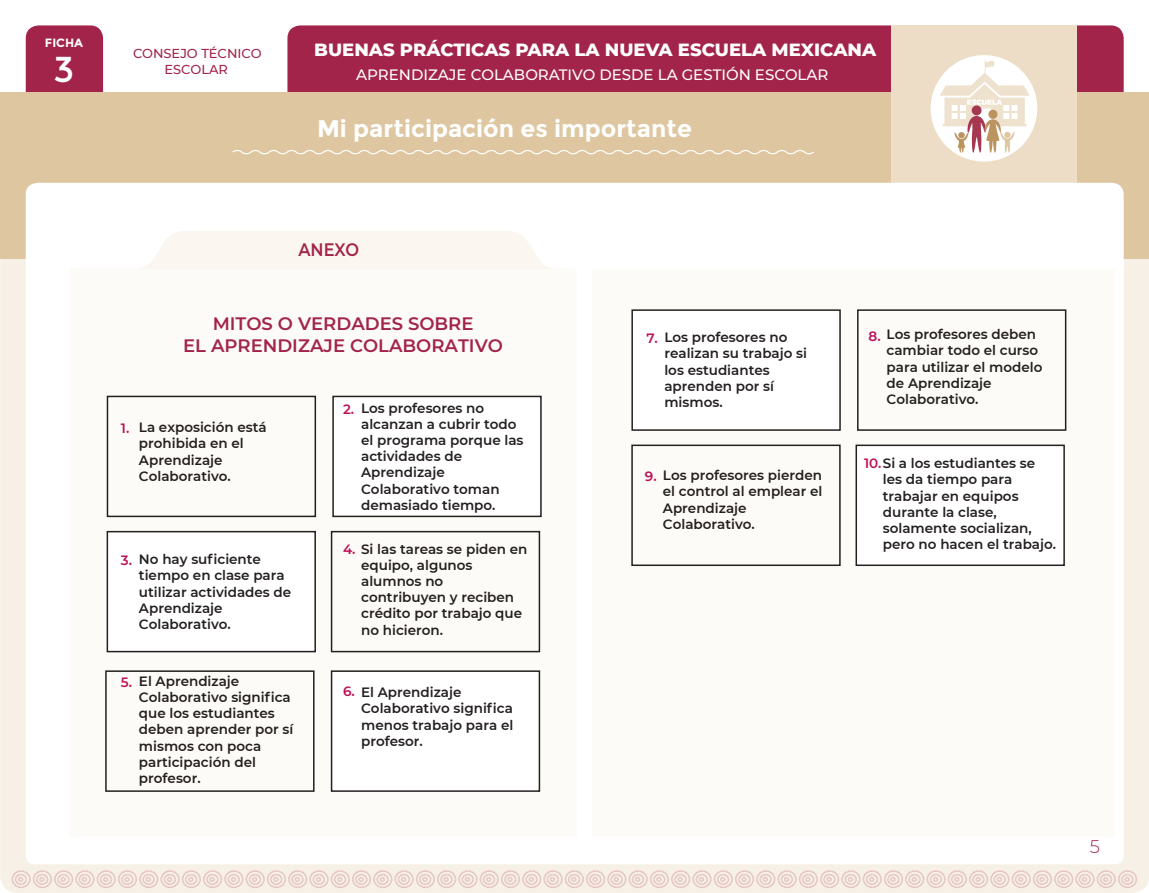
<style>
.page{position:relative;width:1149px;height:893px;background:#fff}
.page>*{position:absolute;margin:0;border:0;box-sizing:border-box;transform-origin:0 0}
.t1{font:36px "Montserrat";color:#fff}
.t2{font:700 24px "Montserrat";color:#fff}
.t3{font:300 18.15px "Montserrat";color:#a2244a}
.t4{font:600 18px/21.6px "Montserrat";color:#a2244a;text-align:center}
.t5{font:800 18px "Montserrat";color:#fff}
.t6{font:600 18px "Montserrat";color:#a2244a;scale:.9 1}
.t7{font:500 15px "Montserrat";color:#fff}
.t8{font:600 13.5px/16.2px "Montserrat";color:#241f1f}
.t9{font:600 13.5px "Montserrat";color:#bd1057}
.t10{font:500 12.9px "Montserrat";color:#a2244a}
.t11{font:700 12px "Montserrat";color:#fff}
.s1{color:#bd1057}
</style>
<div class="page">
<div style="left:0;top:153px;width:1148px;height:740px;background:#f7f0e6;border-radius:17px"></div>
<div style="left:26px;top:163px;width:1097px;height:701px;background:#fff;border-radius:9px"></div>
<svg style="left:25px;top:26px;width:79px;height:66px"></svg>
<div style="left:26px;top:25px;width:77px;height:85px;background:#a2244a;border-radius:13px"></div>
<div style="left:287px;top:25px;width:836px;height:85px;background:#a2244a;border-radius:13px"></div>
<div style="left:0;top:92px;width:1148px;height:166px;background:#dec7a0"></div>
<svg style="left:11px;top:870px;width:1125px;height:18px"></svg>
<div style="left:890px;top:25px;width:186px;height:166px;background:#edddc6"></div>
<div style="left:930px;top:55px;width:106px;height:107px;background:#fff;border-radius:50%"></div>
<svg style="left:939px;top:60px;width:90px;height:93px"></svg>
<div style="left:26px;top:183px;width:1097px;height:75px;background:#fff"></div>
<svg style="left:6px;top:245px;width:63px;height:14px"></svg>
<svg style="left:232px;top:150px;width:582px;height:5px"></svg>
<div style="left:596px;top:270px;width:518px;height:567px;background:#fdfbf7"></div>
<svg style="left:69px;top:231px;width:502px;height:38px"></svg>
<div style="left:69px;top:270px;width:508px;height:567px;background:#fdfbf7"></div>
<div style="left:592px;top:270px;width:498px;height:567px;background:#fdfbf7"></div>
<div style="left:107px;top:396px;width:209px;height:121px;border:2px solid #241f1f"></div>
<div style="left:332px;top:396px;width:209px;height:121px;background:#fff;border:2px solid #241f1f"></div>
<div style="left:107px;top:531px;width:209px;height:121px;background:#fff;border:2px solid #241f1f"></div>
<div style="left:331px;top:531px;width:209px;height:121px;border:2px solid #241f1f"></div>
<div style="left:105px;top:670px;width:209px;height:122px;border:2px solid #241f1f"></div>
<div style="left:331px;top:670px;width:209px;height:122px;background:#fff;border:2px solid #241f1f"></div>
<div style="left:631px;top:309px;width:209px;height:122px;background:#fff;border:2px solid #241f1f"></div>
<div style="left:856px;top:309px;width:210px;height:122px;border:2px solid #241f1f"></div>
<div style="left:631px;top:445px;width:209px;height:121px;border:2px solid #241f1f"></div>
<div style="left:855px;top:445px;width:209px;height:121px;background:#fff;border:2px solid #241f1f"></div>
<p class="t11" style="left:45px;top:36px;width:40px">FICHA</p>
<h1 class="t1" style="left:54px;top:49px;width:22px">3</h1>
<p class="t7" style="left:356px;top:64px;width:474px">APRENDIZAJE COLABORATIVO DESDE LA GESTIÓN ESCOLAR</p>
<p class="t10" style="left:133px;top:45px;width:130px">CONSEJO TÉCNICO</p>
<h3 class="t5" style="left:314px;top:37px;width:563px">BUENAS PRÁCTICAS PARA LA NUEVA ESCUELA MEXICANA</h3>
<p class="t10" style="left:164px;top:60px;width:65px">ESCOLAR</p>
<h2 class="t2" style="left:317px;top:115px;width:376px">Mi participación es importante</h2>
<h3 class="t6" style="left:298px;top:237px;width:69px">ANEXO</h3>
<h3 class="t4" style="left:183px;top:312px;width:321px">MITOS O VERDADES SOBRE<br>EL APRENDIZAJE COLABORATIVO</h3>
<p class="t9" style="left:121px;top:419px;width:10px">1.</p>
<p class="t8" style="left:139px;top:419px;width:129px">La exposición está prohibida en el<br>Aprendizaje<br>Colaborativo.</p>
<p class="t8" style="left:361px;top:399px;width:164px">Los profesores no alcanzan a cubrir todo el programa porque las actividades de<br>Aprendizaje<br>Colaborativo toman demasiado tiempo.</p>
<p class="t9" style="left:343px;top:400px;width:13px">2.</p>
<p class="t8" style="left:139px;top:551px;width:154px">No hay suficiente tiempo en clase para utilizar actividades de<br>Aprendizaje<br>Colaborativo.</p>
<p class="t9" style="left:121px;top:551px;width:13px">3.</p>
<p class="t8" style="left:139px;top:672px;width:156px">El Aprendizaje<br>Colaborativo significa que los estudiantes deben aprender por sí mismos con poca participación del profesor.</p>
<p class="t9" style="left:121px;top:672px;width:13px">5.</p>
<p class="t8" style="left:361px;top:540px;width:168px;text-indent:-18px"><span class="s1">4.</span> Si las tareas se piden en equipo, algunos alumnos no contribuyen y reciben crédito por trabajo que no hicieron.</p>
<p class="t9" style="left:343px;top:682px;width:13px">6.</p>
<p class="t8" style="left:361px;top:684px;width:154px">El Aprendizaje<br>Colaborativo significa menos trabajo para el profesor.</p>
<p class="t8" style="left:886px;top:326px;width:157px">Los profesores deben cambiar todo el curso para utilizar el modelo de Aprendizaje<br>Colaborativo.</p>
<p class="t8" style="left:664px;top:329px;width:124px">Los profesores no</p>
<p class="t9" style="left:868px;top:326px;width:14px">8.</p>
<p class="t8" style="left:664px;top:345px;width:144px">realizan su trabajo si los estudiantes aprenden por sí mismos.</p>
<p class="t9" style="left:646px;top:329px;width:13px">7.</p>
<p class="t8" style="left:662px;top:467px;width:161px">Los profesores pierden el control al emplear el<br>Aprendizaje<br>Colaborativo.</p>
<p class="t9" style="left:644px;top:467px;width:13px">9.</p>
<p class="t8" style="left:882px;top:455px;width:175px;text-indent:-19px"><span class="s1">10.</span>Si a los estudiantes se les da tiempo para trabajar en equipos durante la clase, solamente socializan, pero no hacen el trabajo.</p>
<h3 class="t3" style="left:1089px;top:835px;width:12px">5</h3>
</div>
